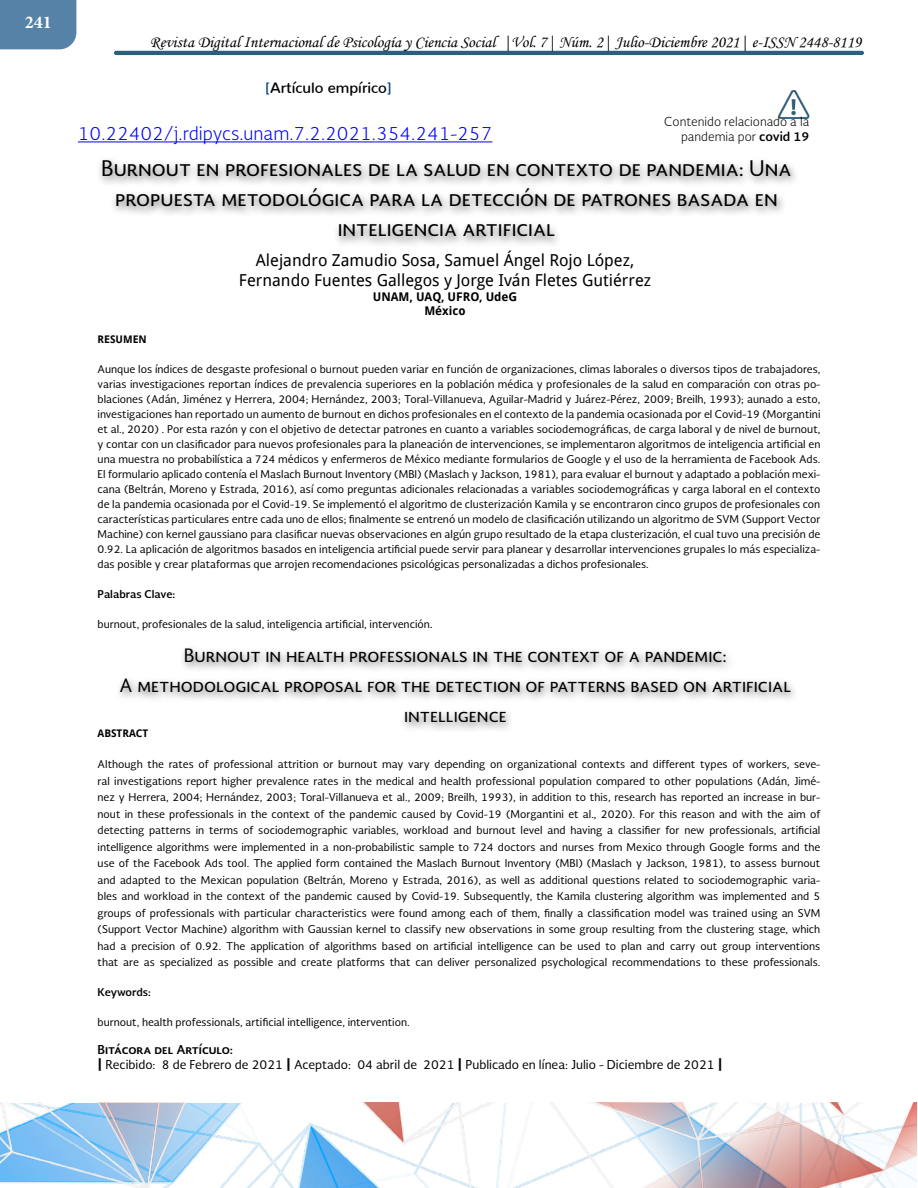
<style>
.page{position:relative;width:918px;height:1188px;background:#fff}
.page>*{position:absolute;margin:0;border:0;box-sizing:border-box;transform-origin:0 0}
.Título_artículo_para{font:21px/30px "Soberana Sans";color:#000;text-align:center}
.Título_ingles_artícu{font:18px/30px "Soberana Sans";color:#000;text-align:center}
.t1{font:300 18px "Soberana Sans";color:#00f}
.t2{font:700 18px "Minion Pro";color:#fff}
.t3{font:16.5px "Monotype Corsiva";color:#000}
.autores_texto{font:16.5px "Droid Sans";color:#000}
.Seccion_de_articulo{font:600 15px "Nunito";color:#000}
.t4{font:300 12.15px/14.5px "Soberana Sans";color:#000;text-align:right}
.Bitacora_texto{font:12px "Soberana Sans";color:#000}
.Pais_texto{font:700 12px "Droid Sans";color:#000}
.Bitacora_rotulo{font:700 12px "Soberana Sans";color:#000}
.Palabras_claves_text{font:10.5px/15px "Soberana Sans";color:#000;text-align:justify}
.Abstract_texto{font:10.5px/16.5px "Soberana Sans";color:#000;text-align:justify}
.Palabras_claves_rotu{font:700 10.5px "Soberana Sans";color:#000}
.Abstract_rotulo{font:700 10.5px "Droid Sans";color:#000}
.Resumen_rotulo{font:700 10.5px "Droid Sans";color:#000}
.s1{color:#0f4c81}
.s2{font-weight:700}
.s3{font-size:12px}
.s4{font-weight:900}
</style>
<div class="page">
<div style="left:97px;top:156px;width:703px;height:92px;background:#000;opacity:.6"></div>
<div style="left:115px;top:644px;width:684px;height:90px;background:#000;opacity:.6"></div>
<div style="left:0;top:0;width:76px;height:49px;background:#5782a7"></div>
<hr style="left:78px;top:141px;width:414px;height:1px;background:#00f">
<hr style="left:114px;top:51px;width:750px;height:4px;background:#2b607d;border-radius:2px">
<img style="left:0;top:1103px;width:917px;height:84px">
<img style="left:778px;top:90px;width:31px;height:29px">
<p class="t2" style="left:25px;top:10px;width:28px">241</p>
<p class="t3" style="left:150px;top:31px;width:713px">Revista Digital Internacional de Psicología y Ciencia Social |Vol. 7| Núm. 2| Julio-Diciembre 2021| e-ISSN 2448-8119</p>
<p class="Seccion_de_articulo" style="left:265px;top:75px;width:128px"><span class="s1">[</span>Artículo empírico<span class="s1">]</span></p>
<p class="t4" style="left:664px;top:114px;width:146px">Contenido relacionado a la pandemia por <span class="s2">covid 19</span></p>
<p class="t1" style="left:78px;top:122px;width:416px">10.22402/j.rdipycs.unam.7.2.2021.354.241-257</p>
<p class="Título_artículo_para" style="left:101px;top:153px;width:692px">Burnout en profesionales de la salud en contexto de pandemia: Una propuesta metodológica para la detección de patrones basada en inteligencia artificial</p>
<p class="autores_texto" style="left:256px;top:249px;width:380px">Alejandro Zamudio Sosa, Samuel Ángel Rojo López,</p>
<p class="autores_texto" style="left:239px;top:269px;width:414px">Fernando Fuentes Gallegos y Jorge Iván Fletes Gutiérrez</p>
<p class="Pais_texto" style="left:373px;top:288px;width:146px">UNAM, UAQ, UFRO, UdeG</p>
<p class="Pais_texto" style="left:424px;top:302px;width:43px">México</p>
<p class="Resumen_rotulo" style="left:98px;top:332px;width:51px">RESUMEN</p>
<p class="Palabras_claves_text" style="left:98px;top:361px;width:724px">Aunque los índices de desgaste profesional o burnout pueden variar en función de organizaciones, climas laborales o diversos tipos de trabajadores, varias investigaciones reportan índices de prevalencia superiores en la población médica y profesionales de la salud en comparación con otras po&shy;blaciones (Adán, Jiménez y Herrera, 2004; Hernández, 2003; Toral-Villanueva, Aguilar-Madrid y Juárez-Pérez, 2009; Breilh, 1993); aunado a esto, investigaciones han reportado un aumento de burnout en dichos profesionales en el contexto de la pandemia ocasionada por el Covid-19 (Morgantini et al., 2020) . Por esta razón y con el objetivo de detectar patrones en cuanto a variables sociodemográficas, de carga laboral y de nivel de burnout, y contar con un clasificador para nuevos profesionales para la planeación de intervenciones, se implementaron algoritmos de inteligencia artificial en una muestra no probabilística a 724 médicos y enfermeros de México mediante formularios de Google y el uso de la herramienta de Facebook Ads.<br>El formulario aplicado contenía el Maslach Burnout Inventory (MBI) (Maslach y Jackson, 1981), para evaluar el burnout y adaptado a población mexi&shy;cana (Beltrán, Moreno y Estrada, 2016), así como preguntas adicionales relacionadas a variables sociodemográficas y carga laboral en el contexto de la pandemia ocasionada por el Covid-19. Se implementó el algoritmo de clusterización Kamila y se encontraron cinco grupos de profesionales con características particulares entre cada uno de ellos; finalmente se entrenó un modelo de clasificación utilizando un algoritmo de SVM (Support Vector Machine) con kernel gaussiano para clasificar nuevas observaciones en algún grupo resultado de la etapa clusterización, el cual tuvo una precisión de 0.92. La aplicación de algoritmos basados en inteligencia artificial puede servir para planear y desarrollar intervenciones grupales lo más especializa&shy;das posible y crear plataformas que arrojen recomendaciones psicológicas personalizadas a dichos profesionales.</p>
<p class="Palabras_claves_rotu" style="left:98px;top:587px;width:79px">Palabras Clave:</p>
<p class="Palabras_claves_text" style="left:98px;top:616px;width:337px">burnout, profesionales de la salud, inteligencia artificial, intervención<span class="s3">.</span></p>
<p class="Título_ingles_artícu" style="left:184px;top:639px;width:545px">Burnout in health professionals in the context of a pandemic:</p>
<p class="Título_ingles_artícu" style="left:120px;top:669px;width:673px">A methodological proposal for the detection of patterns based on artificial intelligence</p>
<p class="Abstract_rotulo" style="left:98px;top:726px;width:52px">ABSTRACT</p>
<p class="Abstract_texto" style="left:98px;top:756px;width:725px">Although the rates of professional attrition or burnout may vary depending on organizational contexts and different types of workers, seve&shy;ral investigations report higher prevalence rates in the medical and health professional population compared to other populations (Adán, Jimé&shy;nez y Herrera, 2004; Hernández, 2003; Toral-Villanueva et al., 2009; Breilh, 1993), in addition to this, research has reported an increase in bur&shy;nout in these professionals in the context of the pandemic caused by Covid-19 (Morgantini et al., 2020). For this reason and with the aim of detecting patterns in terms of sociodemographic variables, workload and burnout level and having a classifier for new professionals, artificial intelligence algorithms were implemented in a non-probabilistic sample to 724 doctors and nurses from Mexico through Google forms and the use of the Facebook Ads tool. The applied form contained the Maslach Burnout Inventory (MBI) (Maslach y Jackson, 1981), to assess burnout and adapted to the Mexican population (Beltrán, Moreno y Estrada, 2016), as well as additional questions related to sociodemographic varia&shy;bles and workload in the context of the pandemic caused by Covid-19. Subsequently, the Kamila clustering algorithm was implemented and 5 groups of professionals with particular characteristics were found among each of them, finally a classification model was trained using an SVM (Support Vector Machine) algorithm with Gaussian kernel to classify new observations in some group resulting from the clustering stage, which had a precision of 0.92. The application of algorithms based on artificial intelligence can be used to plan and carry out group interventions that are as specialized as possible and create platforms that can deliver personalized psychological recommendations to these professionals.</p>
<p class="Palabras_claves_rotu" style="left:98px;top:985px;width:55px">Keywords:</p>
<p class="Palabras_claves_text" style="left:98px;top:1015px;width:314px">burnout, health professionals, artificial intelligence, intervention.</p>
<p class="Bitacora_rotulo" style="left:98px;top:1041px;width:137px">Bitácora del Artículo:</p>
<p class="Bitacora_texto" style="left:98px;top:1057px;width:627px"><span class="s4">|</span> Recibido: 8 de Febrero de 2021 <span class="s4">|</span> Aceptado: 04 abril de 2021 <span class="s4">|</span> Publicado en línea: Julio - Diciembre de 2021 <span class="s4">|</span></p>
</div>
